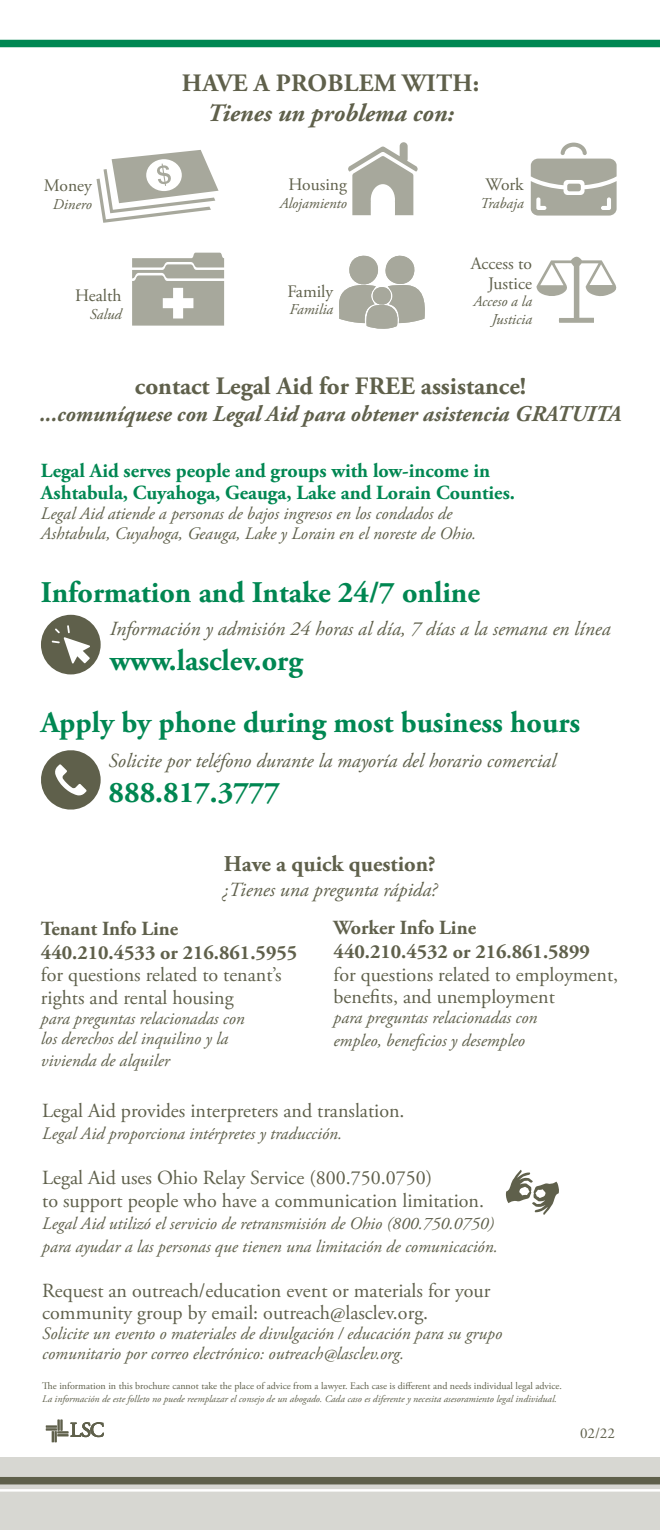
<style>
.page{position:relative;width:660px;height:1530px;background:#fff}
.page>*{position:absolute;margin:0;border:0;box-sizing:border-box;transform-origin:0 0}
.t1{font:700 30px/62.5px "Adobe Garamond Pro";color:#008752}
.t2{font:700 25px "Adobe Garamond Pro";color:#5f604b}
.t3{font:italic 700 25px "Adobe Garamond Pro";color:#5f604b}
.t4{font:italic 700 22.5px "Adobe Garamond Pro";color:#5f604b}
.t5{font:700 22.5px "Adobe Garamond Pro";color:#5f604b}
.t6{font:20px/22.5px "Adobe Garamond Pro";color:#5f604b}
.t7{font:italic 20px "Adobe Garamond Pro";color:#5f604b}
.t8{font:700 20px/22.5px "Adobe Garamond Pro";color:#008752}
.t9{font:700 20px/24px "Adobe Garamond Pro";color:#5f604b}
.t10{font:italic 17.5px/20px "Adobe Garamond Pro";color:#5f604b}
.t11{font:17.5px/20px "Adobe Garamond Pro";color:#5f604b;text-align:right}
.t12{font:italic 15px/17.5px "Adobe Garamond Pro";color:#5f604b;text-align:right}
.t13{font:15px "Adobe Garamond Pro";color:#5f604b}
.t14{font:italic 10px "Adobe Garamond Pro";color:#5f604b}
.t15{font:10px "Adobe Garamond Pro";color:#5f604b}
</style>
<div class="page">
<div style="left:0;top:1458px;width:660px;height:72px;background:#d7d7d2"></div>
<div style="left:0;top:1477px;width:660px;height:7px;background:#5f604b"></div>
<hr style="left:0;top:1489px;width:660px;height:3px;background:#fff">
<svg style="left:339px;top:255px;width:86px;height:74px"></svg>
<svg style="left:96px;top:150px;width:122px;height:73px"></svg>
<svg style="left:348px;top:142px;width:70px;height:73px"></svg>
<svg style="left:531px;top:143px;width:85px;height:73px"></svg>
<svg style="left:132px;top:253px;width:92px;height:73px"></svg>
<div style="left:0;top:40px;width:660px;height:7px;background:#008752"></div>
<svg style="left:536px;top:256px;width:81px;height:67px"></svg>
<svg style="left:46px;top:1420px;width:58px;height:22px"></svg>
<svg style="left:506px;top:1170px;width:53px;height:45px"></svg>
<div style="left:41px;top:615px;width:60px;height:59px;background:#5f604b;border-radius:50%"></div>
<svg style="left:52px;top:625px;width:38px;height:39px"></svg>
<svg style="left:41px;top:750px;width:60px;height:60px"></svg>
<p class="t11" style="left:44px;top:176px;width:49px">Money</p>
<p class="t12" style="left:53px;top:196px;width:41px">Dinero</p>
<p class="t11" style="left:75px;top:286px;width:48px">Health</p>
<p class="t12" style="left:90px;top:306px;width:33px">Salud</p>
<h2 class="t2" style="left:182px;top:69px;width:37px">Have</h2>
<h2 class="t2" style="left:254px;top:69px;width:40px">a proble</h2>
<h2 class="t2" style="left:374px;top:69px;width:47px">m with</h2>
<h2 class="t2" style="left:473px;top:69px;width:8px">:</h2>
<h2 class="t3" style="left:207px;top:99px;width:248px">Tienes un problema con:</h2>
<p class="t11" style="left:288px;top:176px;width:60px">Housing</p>
<p class="t12" style="left:280px;top:195px;width:69px">Alojamiento</p>
<p class="t11" style="left:287px;top:282px;width:47px">Family</p>
<p class="t12" style="left:289px;top:301px;width:45px">Familia</p>
<p class="t11" style="left:485px;top:176px;width:40px">Work</p>
<p class="t12" style="left:480px;top:195px;width:45px">Trabaja</p>
<p class="t11" style="left:471px;top:254px;width:63px">Access to<br>Justice</p>
<p class="t12" style="left:473px;top:293px;width:60px">Acceso a la<br>Justicia</p>
<h2 class="t2" style="left:135px;top:371px;width:393px">contact Legal Aid for FREE assistance!</h2>
<p class="t4" style="left:40px;top:401px;width:583px">...comuníquese con Legal Aid para obtener asistencia GRATUITA</p>
<p class="t8" style="left:41px;top:460px;width:475px">Legal Aid serves people and groups with low-income in<br>Ashtabula, Cuyahoga, Geauga, Lake and Lorain Counties.</p>
<p class="t10" style="left:41px;top:504px;width:437px">Legal Aid atiende a personas de bajos ingresos en los condados de<br>Ashtabula, Cuyahoga, Geauga, Lake y Lorain en el noreste de Ohio.</p>
<h1 class="t1" style="left:41px;top:562px;width:440px">Information and Intake 24/7 online</h1>
<p class="t7" style="left:110px;top:616px;width:502px">Información y admisión 24 horas al día, 7 días a la semana en línea</p>
<h1 class="t1" style="left:41px;top:629px;width:541px;text-indent:69px">www.lasclev.org<br>Apply by phone during most business hours</h1>
<p class="t7" style="left:108px;top:749px;width:449px">Solicite por teléfono durante la mayoría del horario comercial</p>
<h1 class="t1" style="left:108px;top:762px;width:173px">888.817.3777</h1>
<p class="t5" style="left:224px;top:851px;width:213px">Have a quick question?</p>
<p class="t7" style="left:222px;top:878px;width:216px">¿Tienes una pregunta rápida?</p>
<p class="t9" style="left:41px;top:917px;width:258px">Tenant Info Line<br>440.210.4533 or 216.861.5955</p>
<p class="t6" style="left:41px;top:964px;width:242px">for questions related to tenant’s rights and rental housing</p>
<p class="t10" style="left:41px;top:1009px;width:205px">para preguntas relacionadas con los derechos del inquilino y la</p>
<p class="t10" style="left:41px;top:1051px;width:130px">vivienda de alquiler</p>
<p class="t9" style="left:333px;top:916px;width:258px">Worker Info Line<br>440.210.4532 or 216.861.5899</p>
<p class="t6" style="left:333px;top:964px;width:286px">for questions related to employment, benefits, and unemployment</p>
<p class="t10" style="left:333px;top:1007px;width:205px;line-height:22.5px">para preguntas relacionadas con empleo, beneficios y desempleo</p>
<p class="t6" style="left:42px;top:1100px;width:364px">Legal Aid provides interpreters and translation.</p>
<p class="t10" style="left:42px;top:1124px;width:302px">Legal Aid proporciona intérpretes y traducción.</p>
<p class="t6" style="left:42px;top:1167px;width:443px">Legal Aid uses Ohio Relay Service (800.750.0750)<br>to support people who have a communication limitation.</p>
<p class="t10" style="left:42px;top:1213px;width:457px;line-height:22.5px">Legal Aid utilizó el servicio de retransmisión de Ohio (800.750.0750) para ayudar a las personas que tienen una limitación de comunicación.</p>
<p class="t6" style="left:42px;top:1280px;width:450px">Request an outreach/education event or materials for your community group by email: outreach@lasclev.org.</p>
<p class="t10" style="left:42px;top:1324px;width:461px">Solicite un evento o materiales de divulgación / educación para su grupo comunitario por correo electrónico: outreach@lasclev.org.</p>
<p class="t15" style="left:42px;top:1380px;width:521px">The information in this brochure cannot take the place of advice from a lawyer. Each case is different and needs individual legal advice.</p>
<p class="t14" style="left:42px;top:1392px;width:516px">La información de este folleto no puede reemplazar el consejo de un abogado. Cada caso es diferente y necesita asesoramiento legal individual.</p>
<p class="t13" style="left:580px;top:1424px;width:36px">02/22</p>
</div>
